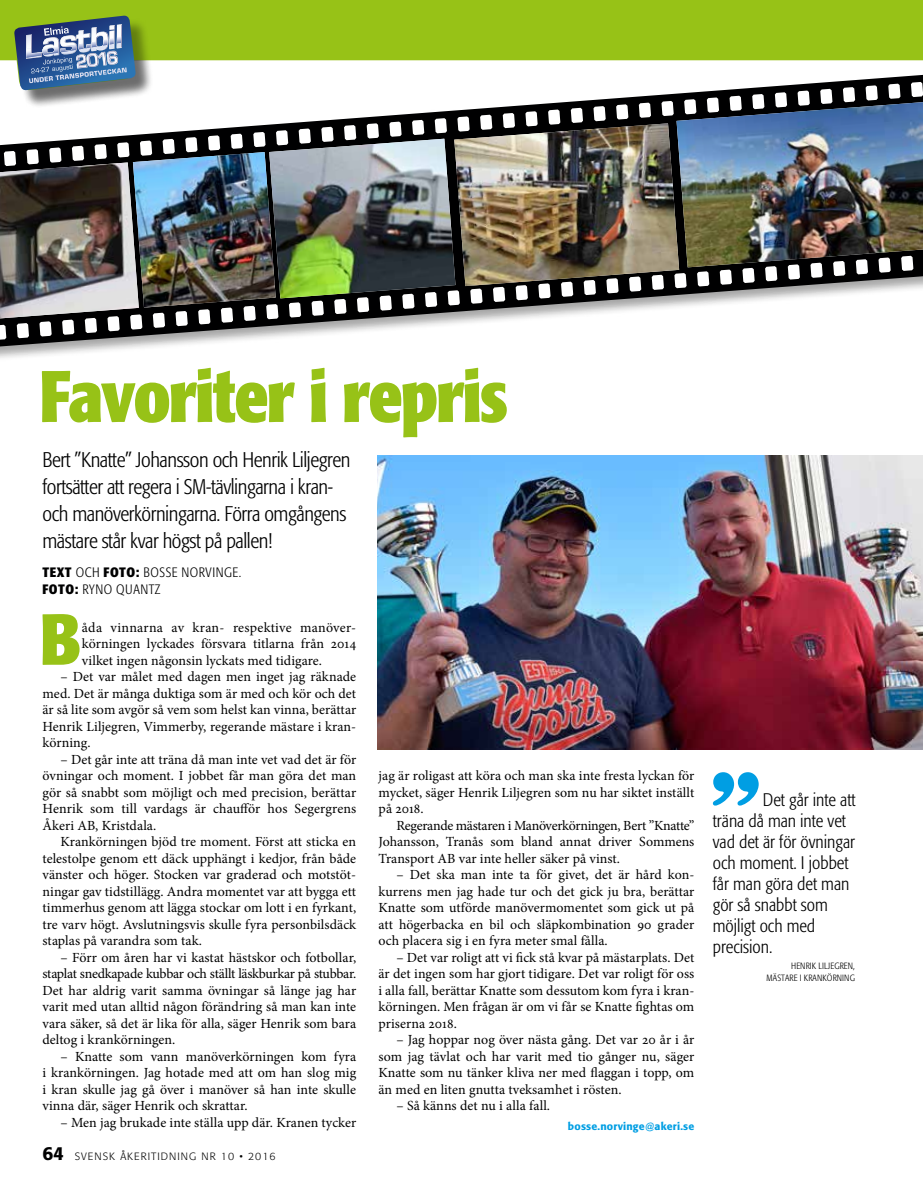
<style>
.page{position:relative;width:923px;height:1191px;background:#fff}
.page>*{position:absolute;margin:0;border:0;box-sizing:border-box;transform-origin:0 0}
.t1{font:700 72px "Formata OT Condenced";letter-spacing:-.03em;color:#97c217}
.t2{font:700 71.25px "Formata OT Condenced";color:#97c217}
.t3{font:300 21px/27px "Formata OT Condenced";letter-spacing:-.02em;color:#000001}
.t4{font:300 18px/21px "Formata OT Condenced";color:#000001}
.t5{font:13.95px/16.5px "Minion Pro";letter-spacing:.005em;color:#000001;text-align:justify}
.t6{font:300 13.5px/16.5px "Formata OT Condenced";letter-spacing:.04em;color:#000001}
.t7{font:300 10.5px "Formata OT";letter-spacing:.1em;color:#000001}
.t8{font:500 10.5px "Formata OT";letter-spacing:.02em;color:#009ee3}
.t9{font:300 9px/12px "Formata OT Condenced";letter-spacing:.015em;color:#000001;text-align:right}
.s1{font-weight:700}
.s2{font-weight:500;font-size:18.75px}
</style>
<div class="page">
<div style="left:0;top:0;width:923px;height:60px;background:#97c217"></div>
<img style="left:377px;top:455px;width:546px;height:294px">
<div style="left:0;top:73px;width:923px;height:291px;background:#000001;opacity:.35"></div>
<svg style="left:0;top:340px;width:923px;height:6px"></svg>
<img style="left:0;top:15px;width:923px;height:325px">
<img style="left:454px;top:123px;width:225px;height:163px">
<svg style="left:713px;top:772px;width:45px;height:33px"></svg>
<h1 class="t1" style="left:39px;top:352px;width:470px">Favoriter i repris</h1>
<h3 class="t3" style="left:43px;top:446px;width:309px">Bert ”Knatte” Johansson och Henrik Liljegren fortsätter att regera i SM-tävlingarna i kran&shy;och manöverkörningarna. Förra omgångens mästare står kvar högst på pallen!</h3>
<p class="t6" style="left:43px;top:564px;width:200px"><span class="s1">TEXT</span> OCH <span class="s1">FOTO:</span> BOSSE NORVINGE.<br><span class="s1">FOTO:</span> RYNO QUANTZ</p>
<h2 class="t2" style="left:40px;top:595px;width:43px">B</h2>
<p class="t5" style="left:82px;top:619px;width:276px">åda vinnarna av kran- respektive manöver&shy;körningen lyckades försvara titlarna från 2014 vilket ingen någonsin lyckats med tidigare.</p>
<p class="t5" style="left:43px;top:668px;width:315px;text-indent:18px">– Det var målet med dagen men inget jag räknade med. Det är många duktiga som är med och kör och det är så lite som avgör så vem som helst kan vinna, berättar Henrik Liljegren, Vimmerby, regerande mästare i kran&shy;körning.</p>
<p class="t5" style="left:43px;top:751px;width:315px;text-indent:18px">– Det går inte att träna då man inte vet vad det är för övningar och moment. I jobbet får man göra det man gör så snabbt som möjligt och med precision, berättar Henrik som till vardags är chaufför hos Segergrens Åkeri AB, Kristdala.</p>
<p class="t5" style="left:43px;top:833px;width:315px;text-indent:18px">Krankörningen bjöd tre moment. Först att sticka en telestolpe genom ett däck upphängt i kedjor, från både vänster och höger. Stocken var graderad och motstöt&shy;ningar gav tidstillägg. Andra momentet var att bygga ett timmerhus genom att lägga stockar om lott i en fyrkant, tre varv högt. Avslutningsvis skulle fyra personbilsdäck staplas på varandra som tak.</p>
<p class="t5" style="left:43px;top:949px;width:315px;text-indent:18px">– Förr om åren har vi kastat hästskor och fotbollar, staplat snedkapade kubbar och ställt läskburkar på stubbar.<br>Det har aldrig varit samma övningar så länge jag har varit med utan alltid någon förändring så man kan inte vara säker, så det är lika för alla, säger Henrik som bara deltog i krankörningen.</p>
<p class="t5" style="left:43px;top:1048px;width:315px;text-indent:18px">– Knatte som vann manöverkörningen kom fyra i krankörningen. Jag hotade med att om han slog mig i kran skulle jag gå över i manöver så han inte skulle vinna där, säger Henrik och skrattar.</p>
<p class="t5" style="left:61px;top:1114px;width:297px">– Men jag brukade inte ställa upp där. Kranen tycker</p>
<p class="t7" style="left:43px;top:1150px;width:235px"><span class="s2">64</span> SVENSK ÅKERITIDNING NR 10 • 2016</p>
<p class="t5" style="left:378px;top:767px;width:317px">jag är roligast att köra och man ska inte fresta lyckan för mycket, säger Henrik Liljegren som nu har siktet inställt på 2018.</p>
<p class="t5" style="left:378px;top:817px;width:317px;text-indent:18px">Regerande mästaren i Manöverkörningen, Bert ”Knatte” Johansson, Tranås som bland annat driver Sommens Transport AB var inte heller säker på vinst.</p>
<p class="t5" style="left:378px;top:866px;width:317px;text-indent:18px">– Det ska man inte ta för givet, det är hård kon&shy;kurrens men jag hade tur och det gick ju bra, berättar Knatte som utförde manövermomentet som gick ut på att högerbacka en bil och släpkombination 90 grader och placera sig i en fyra meter smal fålla.</p>
<p class="t5" style="left:378px;top:949px;width:317px;text-indent:18px">– Det var roligt att vi fick stå kvar på mästarplats. Det är det ingen som har gjort tidigare. Det var roligt för oss i alla fall, berättar Knatte som dessutom kom fyra i kran&shy;körningen. Men frågan är om vi får se Knatte fightas om priserna 2018.</p>
<p class="t5" style="left:378px;top:1031px;width:317px;text-indent:18px">– Jag hoppar nog över nästa gång. Det var 20 år i år som jag tävlat och har varit med tio gånger nu, säger Knatte som nu tänker kliva ner med flaggan i topp, om än med en liten gnutta tveksamhet i rösten.</p>
<p class="t5" style="left:396px;top:1097px;width:155px">– Så känns det nu i alla fall.</p>
<p class="t8" style="left:568px;top:1119px;width:128px">bosse.norvinge@akeri.se</p>
<p class="t4" style="left:713px;top:789px;width:144px;text-indent:50px">Det går inte att träna då man inte vet vad det är för övningar och moment. I jobbet får man göra det man gör så snabbt som möjligt och med precision.</p>
<p class="t9" style="left:766px;top:960px;width:90px">HENRIK LILJEGREN,<br>MÄSTARE I KRANKÖRNING</p>
</div>
